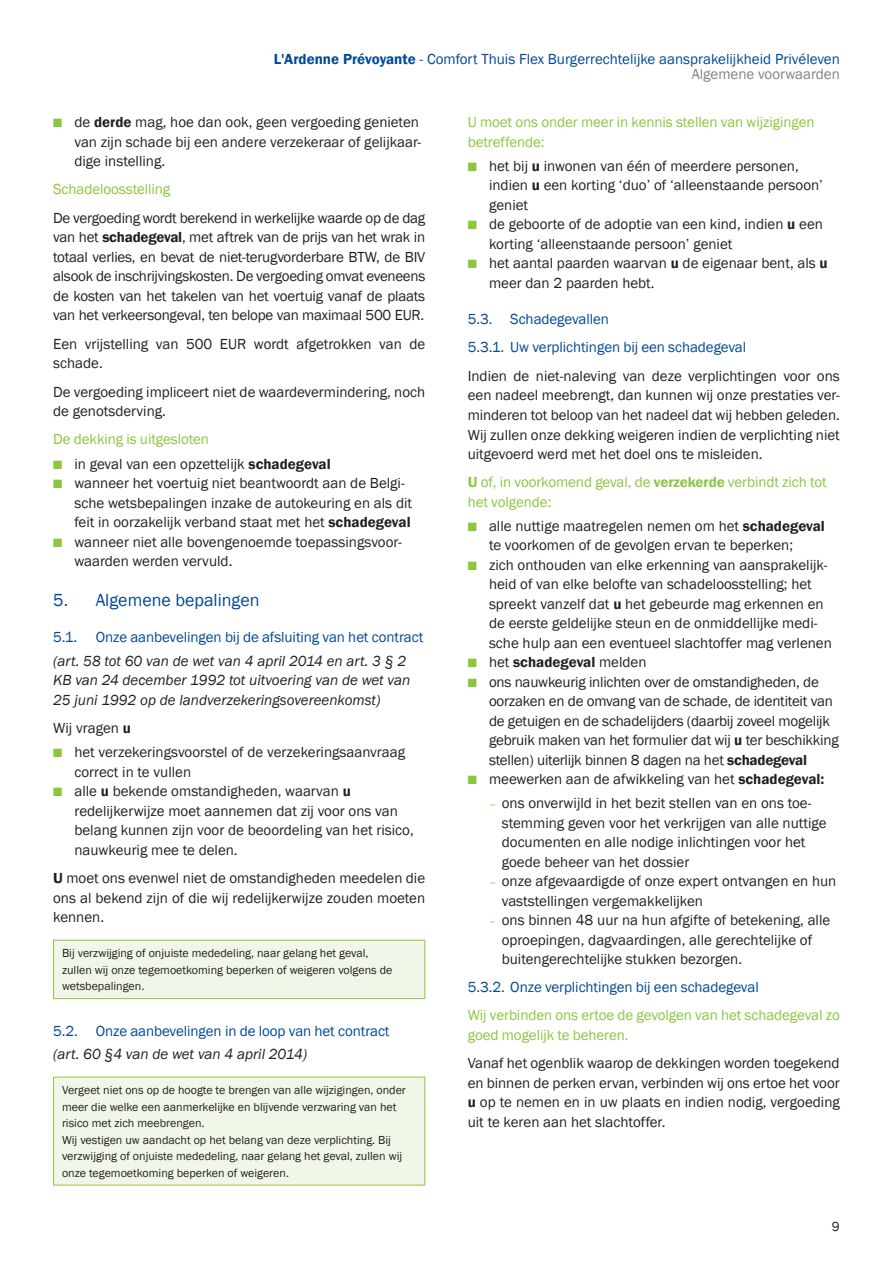
<style>
.page{position:relative;width:893px;height:1263px;background:#fff}
.page>*{position:absolute;margin:0;border:0;box-sizing:border-box;transform-origin:0 0}
.t1{font:18px "Franklin Gothic";color:#004994}
.P_-_Body{font:15px/19.5px "Franklin Gothic";color:#231f20}
.t2{font:15px/15px "Franklin Gothic";letter-spacing:-.005em;color:#004994;text-align:right}
.P_-_Subtitel_-_level_2{font:15px/19.5px "Franklin Gothic";letter-spacing:-.005em;color:#8bc63e}
.P_-_Article{font:italic 15px/19.5px "Franklin Gothic";color:#231f20}
.t3{font:600 15px "Franklin Gothic";color:#231f20}
.t4{font:13.5px "Franklin Gothic";color:#231f20}
.T_-_Body_tabel{font:12px/16.5px "Franklin Gothic";color:#231f20}
.s1{font-weight:600}
.s2{color:#808285}
.s3{color:#8bc63e}
.s4{font-weight:400}
.s5{font-size:12px;color:#8bc63e}
</style>
<div class="page">
<div style="left:54px;top:940px;width:371px;height:58px;background:#f1f7e8"></div>
<hr style="left:53px;top:940px;width:372px;height:1px;background:#8bc63e">
<hr style="left:53px;top:940px;width:1px;height:58px;background:#8bc63e">
<hr style="left:424px;top:940px;width:1px;height:58px;background:#8bc63e">
<hr style="left:53px;top:998px;width:372px;height:1px;background:#8bc63e">
<div style="left:54px;top:1077px;width:371px;height:108px;background:#f1f7e8"></div>
<hr style="left:53px;top:1077px;width:372px;height:1px;background:#8bc63e">
<hr style="left:53px;top:1077px;width:1px;height:108px;background:#8bc63e">
<hr style="left:424px;top:1077px;width:1px;height:108px;background:#8bc63e">
<hr style="left:53px;top:1185px;width:372px;height:1px;background:#8bc63e">
<p class="t2" style="left:274px;top:51px;width:567px"><span class="s1">L'Ardenne Prévoyante</span> - Comfort Thuis Flex Burgerrechtelijke aansprakelijkheid Privéleven<br><span class="s2">Algemene voorwaarden</span></p>
<p class="P_-_Subtitel_-_level_2" style="left:468px;top:113px;width:348px">U moet ons onder meer in kennis stellen van wijzigingen betreffende:</p>
<p class="P_-_Body" style="left:489px;top:157px;width:335px;text-indent:-21px"><span class="s3">■</span> het bij <span class="s1">u</span> inwonen van één of meerdere personen, indien <span class="s1">u</span> een korting ‘duo’ of ‘alleenstaande persoon’ geniet</p>
<p class="P_-_Body" style="left:489px;top:215px;width:335px;text-indent:-21px"><span class="s3">■</span> de geboorte of de adoptie van een kind, indien <span class="s1">u</span> een korting ‘alleenstaande persoon’ geniet</p>
<p class="P_-_Body" style="left:489px;top:254px;width:340px;text-indent:-21px"><span class="s3">■</span> het aantal paarden waarvan <span class="s1">u</span> de eigenaar bent, als <span class="s1">u </span>meer dan 2 paarden hebt.</p>
<p class="t2" style="left:468px;top:312px;width:143px">5.3. Schadegevallen</p>
<p class="t2" style="left:468px;top:340px;width:280px">5.3.1. Uw verplichtingen bij een schadegeval</p>
<p class="P_-_Body" style="left:468px;top:367px;width:374px;text-align:justify">Indien de niet-naleving van deze verplichtingen voor ons een nadeel meebrengt, dan kunnen wij onze prestaties ver&shy;minderen tot beloop van het nadeel dat wij hebben geleden.<br>Wij zullen onze dekking weigeren indien de verplichting niet uitgevoerd werd met het doel ons te misleiden.</p>
<p class="P_-_Subtitel_-_level_2" style="left:468px;top:473px;width:360px"><span class="s1">U</span> of, in voorkomend geval, de <span class="s1">verzekerde</span> verbindt zich tot het volgende:</p>
<p class="P_-_Body" style="left:489px;top:516px;width:337px;text-indent:-21px"><span class="s3">■</span> alle nuttige maatregelen nemen om het <span class="s1">schadegeval </span>te voorkomen of de gevolgen ervan te beperken;</p>
<p class="P_-_Body" style="left:489px;top:555px;width:344px;text-indent:-21px"><span class="s3">■</span> zich onthouden van elke erkenning van aansprakelijk&shy;heid of van elke belofte van schadeloosstelling; het spreekt vanzelf dat <span class="s1">u</span> het gebeurde mag erkennen en de eerste geldelijke steun en de onmiddellijke medi&shy;sche hulp aan een eventueel slachtoffer mag verlenen</p>
<p class="t3" style="left:468px;top:653px;width:180px"><span class="s3">■</span> <span class="s4">het</span> schadegeval <span class="s4">melden</span></p>
<p class="P_-_Body" style="left:489px;top:672px;width:351px;text-indent:-21px"><span class="s3">■</span> ons nauwkeurig inlichten over de omstandigheden, de oorzaken en de omvang van de schade, de identiteit van de getuigen en de schadelijders (daarbij zoveel mogelijk gebruik maken van het formulier dat wij <span class="s1">u</span> ter beschikking stellen) uiterlijk binnen 8 dagen na het <span class="s1">schadegeval</span></p>
<p class="P_-_Body" style="left:468px;top:770px;width:358px"><span class="s3">■</span> meewerken aan de afwikkeling van het <span class="s1">schadegeval:</span></p>
<p class="P_-_Body" style="left:502px;top:794px;width:326px;text-indent:-13px"><span class="s5">–</span> ons onverwijld in het bezit stellen van en ons toe&shy;stemming geven voor het verkrijgen van alle nuttige documenten en alle nodige inlichtingen voor het goede beheer van het dossier</p>
<p class="P_-_Body" style="left:502px;top:872px;width:336px;text-indent:-13px"><span class="s5">–</span> onze afgevaardigde of onze expert ontvangen en hun vaststellingen vergemakkelijken</p>
<p class="P_-_Body" style="left:502px;top:911px;width:330px;text-indent:-13px"><span class="s5">–</span> ons binnen 48 uur na hun afgifte of betekening, alle oproepingen, dagvaardingen, alle gerechtelijke of buitengerechtelijke stukken bezorgen.</p>
<p class="t2" style="left:468px;top:980px;width:293px">5.3.2. Onze verplichtingen bij een schadegeval</p>
<p class="P_-_Subtitel_-_level_2" style="left:468px;top:1006px;width:374px">Wij verbinden ons ertoe de gevolgen van het schadegeval zo goed mogelijk te beheren.</p>
<p class="P_-_Body" style="left:468px;top:1054px;width:374px;text-align:justify">Vanaf het ogenblik waarop de dekkingen worden toegekend en binnen de perken ervan, verbinden wij ons ertoe het voor <span class="s1">u</span> op te nemen en in uw plaats en indien nodig, vergoeding uit te keren aan het slachtoffer.</p>
<p class="P_-_Body" style="left:74px;top:113px;width:348px;text-indent:-21px"><span class="s3">■</span> de <span class="s1">derde</span> mag, hoe dan ook, geen vergoeding genieten van zijn schade bij een andere verzekeraar of gelijkaar&shy;dige instelling.</p>
<p class="P_-_Subtitel_-_level_2" style="left:53px;top:180px;width:119px">Schadeloosstelling</p>
<p class="P_-_Body" style="left:53px;top:209px;width:374px;text-align:justify">De vergoeding wordt berekend in werkelijke waarde op de dag van het <span class="s1">schadegeval</span>, met aftrek van de prijs van het wrak in totaal verlies, en bevat de niet-terugvorderbare BTW, de BIV alsook de inschrijvingskosten. De vergoeding omvat eveneens de kosten van het takelen van het voertuig vanaf de plaats van het verkeersongeval, ten belope van maximaal 500 EUR.</p>
<p class="P_-_Body" style="left:53px;top:335px;width:374px">Een vrijstelling van 500 EUR wordt afgetrokken van de schade.</p>
<p class="P_-_Body" style="left:53px;top:383px;width:373px">De vergoeding impliceert niet de waardevermindering, noch de genotsderving.</p>
<p class="P_-_Subtitel_-_level_2" style="left:53px;top:430px;width:157px">De dekking is uitgesloten</p>
<p class="P_-_Body" style="left:53px;top:454px;width:279px"><span class="s3">■</span> in geval van een opzettelijk <span class="s1">schadegeval</span></p>
<p class="P_-_Body" style="left:74px;top:474px;width:339px;text-indent:-21px"><span class="s3">■</span> wanneer het voertuig niet beantwoordt aan de Belgi&shy;sche wetsbepalingen inzake de autokeuring en als dit feit in oorzakelijk verband staat met het <span class="s1">schadegeval</span></p>
<p class="P_-_Body" style="left:74px;top:532px;width:329px;text-indent:-21px"><span class="s3">■</span> wanneer niet alle bovengenoemde toepassingsvoor&shy;waarden werden vervuld.</p>
<p class="t1" style="left:53px;top:588px;width:208px">5. Algemene bepalingen</p>
<p class="t2" style="left:53px;top:630px;width:372px">5.1. Onze aanbevelingen bij de afsluiting van het contract</p>
<p class="P_-_Article" style="left:53px;top:651px;width:359px">(art. 58 tot 60 van de wet van 4 april 2014 en art. 3 § 2<br>KB van 24 december 1992 tot uitvoering van de wet van<br>25 juni 1992 op de landverzekeringsovereenkomst)</p>
<p class="P_-_Body" style="left:53px;top:719px;width:79px">Wij vragen <span class="s1">u</span></p>
<p class="P_-_Body" style="left:74px;top:743px;width:332px;text-indent:-21px"><span class="s3">■</span> het verzekeringsvoorstel of de verzekeringsaanvraag correct in te vullen</p>
<p class="P_-_Body" style="left:74px;top:782px;width:341px;text-indent:-21px"><span class="s3">■</span> alle <span class="s1">u</span> bekende omstandigheden, waarvan <span class="s1">u </span>redelijkerwijze moet aannemen dat zij voor ons van belang kunnen zijn voor de beoordeling van het risico, nauwkeurig mee te delen.</p>
<p class="P_-_Body" style="left:53px;top:869px;width:374px;text-align:justify"><span class="s1">U</span> moet ons evenwel niet de omstandigheden meedelen die ons al bekend zijn of die wij redelijkerwijze zouden moeten kennen.</p>
<p class="T_-_Body_tabel" style="left:62px;top:945px;width:332px">Bij verzwijging of onjuiste mededeling, naar gelang het geval, zullen wij onze tegemoetkoming beperken of weigeren volgens de wetsbepalingen.</p>
<p class="t2" style="left:53px;top:1023px;width:338px">5.2. Onze aanbevelingen in de loop van het contract</p>
<p class="P_-_Article" style="left:53px;top:1045px;width:256px">(art. 60 §4 van de wet van 4 april 2014)</p>
<p class="T_-_Body_tabel" style="left:62px;top:1082px;width:345px">Vergeet niet ons op de hoogte te brengen van alle wijzigingen, onder meer die welke een aanmerkelijke en blijvende verzwaring van het risico met zich meebrengen.</p>
<p class="T_-_Body_tabel" style="left:62px;top:1131px;width:342px">Wij vestigen uw aandacht op het belang van deze verplichting. Bij verzwijging of onjuiste mededeling, naar gelang het geval, zullen wij onze tegemoetkoming beperken of weigeren.</p>
<p class="t4" style="left:832px;top:1218px;width:9px">9</p>
</div>
